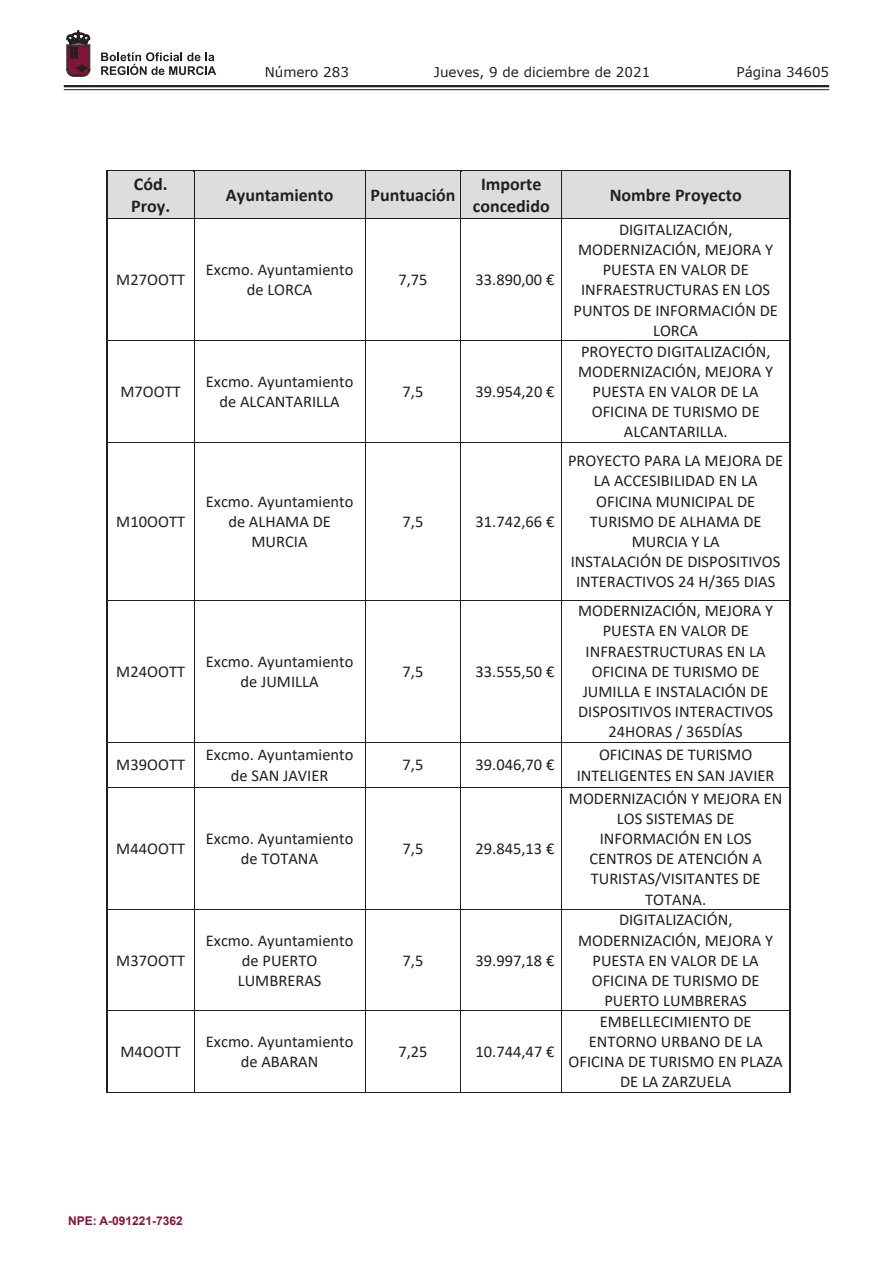
<style>
.page{position:relative;width:893px;height:1263px;background:#fff}
.page>*{position:absolute;margin:0;border:0;box-sizing:border-box;transform-origin:0 0}
.t1{font:700 18px/21.9px "Calibri";color:#231f20}
.t2{font:16.5px/20.1px "Calibri";color:#231f20;text-align:center}
.t3{font:13.5px "Verdana";color:#231f20}
.t4{font:700 12px "Arial";color:#83143a}
</style>
<div class="page">
<hr style="left:64px;top:85px;width:765px;height:2px;background:#231f20">
<hr style="left:64px;top:89px;width:765px;height:1px;background:#231f20">
<svg style="left:101px;top:52px;width:115px;height:23px"></svg>
<svg style="left:67px;top:31px;width:23px;height:45px"></svg>
<div style="left:108px;top:171px;width:86px;height:47px;background:#dcdddf"></div>
<div style="left:194px;top:171px;width:171px;height:47px;background:#dcdddf"></div>
<div style="left:365px;top:171px;width:95px;height:47px;background:#dcdddf"></div>
<div style="left:461px;top:171px;width:100px;height:47px;background:#dcdddf"></div>
<div style="left:562px;top:171px;width:227px;height:47px;background:#dcdddf"></div>
<hr style="left:106px;top:170px;width:88px;height:1px;background:#231f20">
<hr style="left:194px;top:170px;width:171px;height:1px;background:#231f20">
<hr style="left:365px;top:170px;width:95px;height:1px;background:#231f20">
<hr style="left:460px;top:170px;width:101px;height:1px;background:#231f20">
<hr style="left:561px;top:170px;width:228px;height:1px;background:#231f20">
<hr style="left:106px;top:171px;width:2px;height:47px;background:#231f20">
<hr style="left:194px;top:171px;width:1px;height:47px;background:#231f20">
<hr style="left:365px;top:171px;width:1px;height:47px;background:#231f20">
<hr style="left:460px;top:171px;width:1px;height:47px;background:#231f20">
<hr style="left:561px;top:171px;width:1px;height:47px;background:#231f20">
<hr style="left:789px;top:171px;width:1px;height:47px;background:#231f20">
<hr style="left:106px;top:218px;width:684px;height:1px;background:#231f20">
<hr style="left:106px;top:219px;width:2px;height:121px;background:#231f20">
<hr style="left:194px;top:219px;width:1px;height:121px;background:#231f20">
<hr style="left:365px;top:219px;width:1px;height:121px;background:#231f20">
<hr style="left:460px;top:219px;width:1px;height:121px;background:#231f20">
<hr style="left:561px;top:219px;width:1px;height:121px;background:#231f20">
<hr style="left:789px;top:219px;width:1px;height:121px;background:#231f20">
<hr style="left:106px;top:340px;width:684px;height:1px;background:#231f20">
<hr style="left:106px;top:341px;width:2px;height:101px;background:#231f20">
<hr style="left:194px;top:341px;width:1px;height:101px;background:#231f20">
<hr style="left:365px;top:341px;width:1px;height:101px;background:#231f20">
<hr style="left:460px;top:341px;width:1px;height:101px;background:#231f20">
<hr style="left:561px;top:341px;width:1px;height:101px;background:#231f20">
<hr style="left:789px;top:341px;width:1px;height:101px;background:#231f20">
<hr style="left:106px;top:442px;width:684px;height:1px;background:#231f20">
<hr style="left:106px;top:442px;width:2px;height:158px;background:#231f20">
<hr style="left:194px;top:442px;width:1px;height:158px;background:#231f20">
<hr style="left:365px;top:442px;width:1px;height:158px;background:#231f20">
<hr style="left:460px;top:442px;width:1px;height:158px;background:#231f20">
<hr style="left:561px;top:442px;width:1px;height:158px;background:#231f20">
<hr style="left:789px;top:442px;width:1px;height:158px;background:#231f20">
<hr style="left:106px;top:600px;width:684px;height:1px;background:#231f20">
<hr style="left:106px;top:601px;width:2px;height:141px;background:#231f20">
<hr style="left:194px;top:601px;width:1px;height:141px;background:#231f20">
<hr style="left:365px;top:601px;width:1px;height:141px;background:#231f20">
<hr style="left:460px;top:601px;width:1px;height:141px;background:#231f20">
<hr style="left:561px;top:601px;width:1px;height:141px;background:#231f20">
<hr style="left:789px;top:601px;width:1px;height:141px;background:#231f20">
<hr style="left:106px;top:742px;width:684px;height:1px;background:#231f20">
<hr style="left:106px;top:742px;width:2px;height:45px;background:#231f20">
<hr style="left:194px;top:742px;width:1px;height:45px;background:#231f20">
<hr style="left:365px;top:742px;width:1px;height:45px;background:#231f20">
<hr style="left:460px;top:742px;width:1px;height:45px;background:#231f20">
<hr style="left:561px;top:742px;width:1px;height:45px;background:#231f20">
<hr style="left:789px;top:742px;width:1px;height:45px;background:#231f20">
<hr style="left:106px;top:787px;width:684px;height:1px;background:#231f20">
<hr style="left:106px;top:788px;width:2px;height:121px;background:#231f20">
<hr style="left:194px;top:788px;width:1px;height:121px;background:#231f20">
<hr style="left:365px;top:788px;width:1px;height:121px;background:#231f20">
<hr style="left:460px;top:788px;width:1px;height:121px;background:#231f20">
<hr style="left:561px;top:788px;width:1px;height:121px;background:#231f20">
<hr style="left:789px;top:788px;width:1px;height:121px;background:#231f20">
<hr style="left:106px;top:909px;width:684px;height:1px;background:#231f20">
<hr style="left:106px;top:910px;width:2px;height:100px;background:#231f20">
<hr style="left:194px;top:910px;width:1px;height:100px;background:#231f20">
<hr style="left:365px;top:910px;width:1px;height:100px;background:#231f20">
<hr style="left:460px;top:910px;width:1px;height:100px;background:#231f20">
<hr style="left:561px;top:910px;width:1px;height:100px;background:#231f20">
<hr style="left:789px;top:910px;width:1px;height:100px;background:#231f20">
<hr style="left:106px;top:1010px;width:684px;height:1px;background:#231f20">
<hr style="left:106px;top:1011px;width:2px;height:81px;background:#231f20">
<hr style="left:106px;top:1092px;width:88px;height:1px;background:#231f20">
<hr style="left:194px;top:1011px;width:1px;height:81px;background:#231f20">
<hr style="left:195px;top:1092px;width:170px;height:1px;background:#231f20">
<hr style="left:365px;top:1011px;width:1px;height:81px;background:#231f20">
<hr style="left:366px;top:1092px;width:94px;height:1px;background:#231f20">
<hr style="left:460px;top:1011px;width:1px;height:81px;background:#231f20">
<hr style="left:461px;top:1092px;width:100px;height:1px;background:#231f20">
<hr style="left:561px;top:1011px;width:1px;height:81px;background:#231f20">
<hr style="left:562px;top:1092px;width:227px;height:1px;background:#231f20">
<hr style="left:789px;top:1011px;width:1px;height:81px;background:#231f20">
<p class="t3" style="left:265px;top:62px;width:86px">Número 283</p>
<p class="t3" style="left:434px;top:62px;width:218px">Jueves, 9 de diciembre de 2021</p>
<p class="t3" style="left:736px;top:62px;width:94px">Página 34605</p>
<p class="t1" style="left:131px;top:173px;width:40px">Cód.<br>Proy.</p>
<p class="t1" style="left:226px;top:184px;width:109px">Ayuntamiento</p>
<p class="t1" style="left:370px;top:184px;width:86px">Puntuación</p>
<p class="t1" style="left:473px;top:173px;width:78px;text-align:center">Importe concedido</p>
<p class="t1" style="left:610px;top:184px;width:133px">Nombre Proyecto</p>
<p class="t2" style="left:116px;top:269px;width:70px">M27OOTT</p>
<p class="t2" style="left:206px;top:259px;width:149px">Excmo. Ayuntamiento de LORCA</p>
<p class="t2" style="left:398px;top:269px;width:31px">7,75</p>
<p class="t2" style="left:475px;top:269px;width:80px">33.890,00 €</p>
<p class="t2" style="left:120px;top:381px;width:62px">M7OOTT</p>
<p class="t2" style="left:206px;top:371px;width:149px">Excmo. Ayuntamiento de ALCANTARILLA</p>
<p class="t2" style="left:403px;top:381px;width:22px">7,5</p>
<p class="t2" style="left:475px;top:381px;width:80px">39.954,20 €</p>
<p class="t2" style="left:116px;top:511px;width:70px">M10OOTT</p>
<p class="t2" style="left:206px;top:491px;width:149px">Excmo. Ayuntamiento de ALHAMA DE<br>MURCIA</p>
<p class="t2" style="left:403px;top:511px;width:22px">7,5</p>
<p class="t2" style="left:475px;top:511px;width:80px">31.742,66 €</p>
<p class="t2" style="left:116px;top:661px;width:70px">M24OOTT</p>
<p class="t2" style="left:206px;top:651px;width:149px">Excmo. Ayuntamiento de JUMILLA</p>
<p class="t2" style="left:403px;top:661px;width:22px">7,5</p>
<p class="t2" style="left:475px;top:661px;width:80px">33.555,50 €</p>
<p class="t2" style="left:573px;top:219px;width:206px">DIGITALIZACIÓN,<br>MODERNIZACIÓN, MEJORA Y<br>PUESTA EN VALOR DE<br>INFRAESTRUCTURAS EN LOS<br>PUNTOS DE INFORMACIÓN DE<br>LORCA</p>
<p class="t2" style="left:578px;top:341px;width:197px">PROYECTO DIGITALIZACIÓN,<br>MODERNIZACIÓN, MEJORA Y<br>PUESTA EN VALOR DE LA<br>OFICINA DE TURISMO DE<br>ALCANTARILLA.</p>
<p class="t2" style="left:568px;top:450px;width:217px">PROYECTO PARA LA MEJORA DE<br>LA ACCESIBILIDAD EN LA<br>OFICINA MUNICIPAL DE<br>TURISMO DE ALHAMA DE<br>MURCIA Y LA<br>INSTALACIÓN DE DISPOSITIVOS<br>INTERACTIVOS 24 H/365 DIAS</p>
<p class="t2" style="left:578px;top:600px;width:197px">MODERNIZACIÓN, MEJORA Y<br>PUESTA EN VALOR DE<br>INFRAESTRUCTURAS EN LA<br>OFICINA DE TURISMO DE<br>JUMILLA E INSTALACIÓN DE<br>DISPOSITIVOS INTERACTIVOS<br>24HORAS / 365DÍAS</p>
<p class="t2" style="left:116px;top:754px;width:70px">M39OOTT</p>
<p class="t2" style="left:206px;top:744px;width:149px">Excmo. Ayuntamiento de SAN JAVIER</p>
<p class="t2" style="left:402px;top:754px;width:22px">7,5</p>
<p class="t2" style="left:475px;top:754px;width:80px">39.046,70 €</p>
<p class="t2" style="left:577px;top:744px;width:199px">OFICINAS DE TURISMO<br>INTELIGENTES EN SAN JAVIER</p>
<p class="t2" style="left:116px;top:838px;width:70px">M44OOTT</p>
<p class="t2" style="left:206px;top:828px;width:149px">Excmo. Ayuntamiento de TOTANA</p>
<p class="t2" style="left:403px;top:838px;width:22px">7,5</p>
<p class="t2" style="left:475px;top:838px;width:80px">29.845,13 €</p>
<p class="t2" style="left:116px;top:950px;width:70px">M37OOTT</p>
<p class="t2" style="left:206px;top:930px;width:149px">Excmo. Ayuntamiento de PUERTO<br>LUMBRERAS</p>
<p class="t2" style="left:403px;top:950px;width:22px">7,5</p>
<p class="t2" style="left:475px;top:950px;width:80px">39.997,18 €</p>
<p class="t2" style="left:120px;top:1041px;width:62px">M4OOTT</p>
<p class="t2" style="left:206px;top:1031px;width:149px">Excmo. Ayuntamiento de ABARAN</p>
<p class="t2" style="left:398px;top:1041px;width:31px">7,25</p>
<p class="t2" style="left:475px;top:1041px;width:80px">10.744,47 €</p>
<p class="t2" style="left:569px;top:788px;width:215px">MODERNIZACIÓN Y MEJORA EN<br>LOS SISTEMAS DE<br>INFORMACIÓN EN LOS<br>CENTROS DE ATENCIÓN A<br>TURISTAS/VISITANTES DE<br>TOTANA.</p>
<p class="t2" style="left:578px;top:909px;width:197px">DIGITALIZACIÓN,<br>MODERNIZACIÓN, MEJORA Y<br>PUESTA EN VALOR DE LA<br>OFICINA DE TURISMO DE<br>PUERTO LUMBRERAS</p>
<p class="t2" style="left:569px;top:1011px;width:216px">EMBELLECIMIENTO DE<br>ENTORNO URBANO DE LA<br>OFICINA DE TURISMO EN PLAZA<br>DE LA ZARZUELA</p>
<p class="t4" style="left:68px;top:1212px;width:116px">NPE: A-091221-7362</p>
</div>
